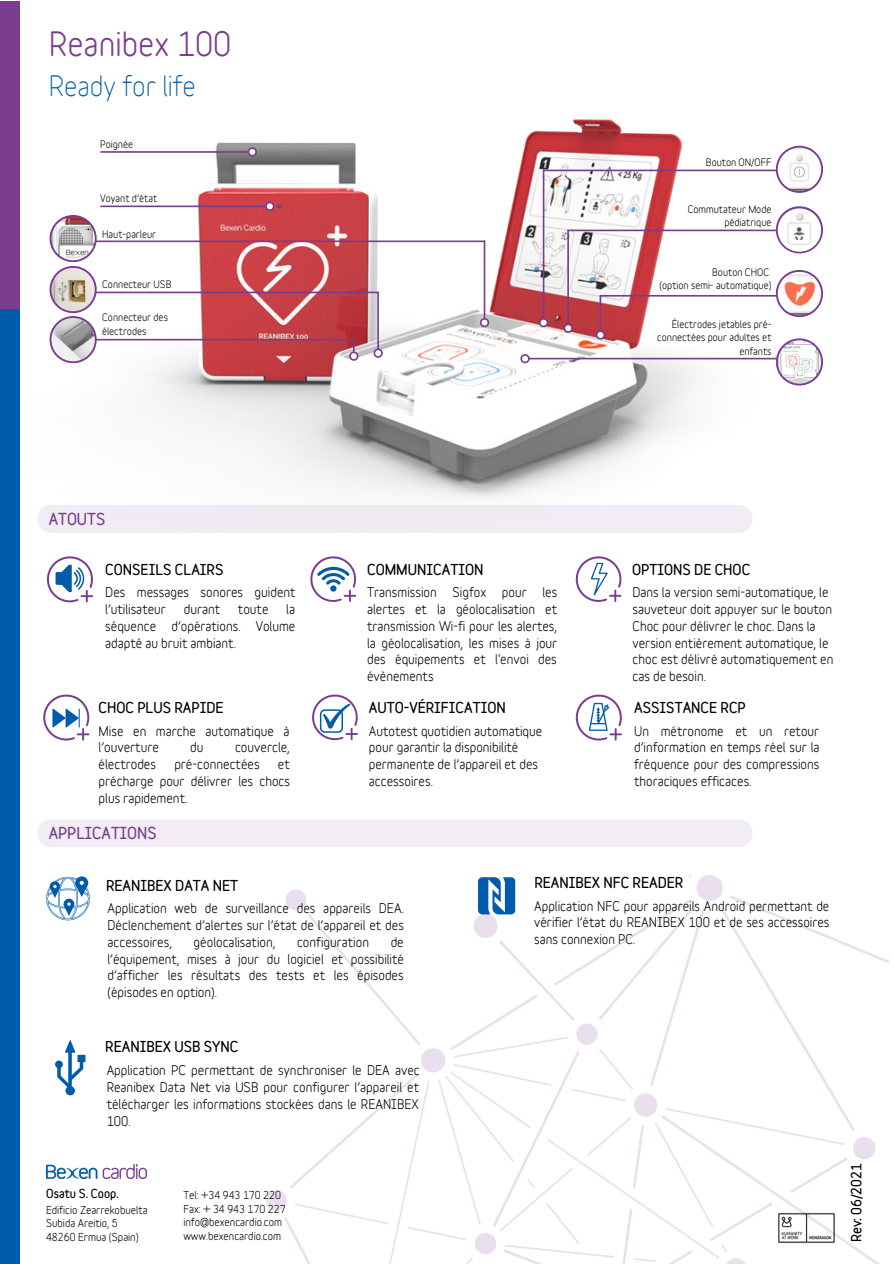
<style>
.page{position:relative;width:894px;height:1264px;background:#fff}
.page>*{position:absolute;margin:0;border:0;box-sizing:border-box;transform-origin:0 0}
.t1{font:700 31.5px "Variable";color:#7a3c8f}
.t2{font:27px "Variable";color:#005cab}
.t3{font:15px "Variable Regular 4";color:#7a3c8f}
.t4{font:13.65px "Variable Regular 4";color:#000}
.t5{font:12.75px "Variable Regular 4";color:#000}
.t6{font:700 12.6px/16.8px "Variable";color:#000;text-align:justify}
.t7{font:11.25px "Variable Regular 4";color:#000}
.t8{font:700 10.35px "Variable";color:#000}
.t9{font:700 9.75px/13px "Variable";color:#000;text-align:right}
</style>
<div class="page">
<svg style="left:43px;top:694px;width:46px;height:46px"></svg>
<svg style="left:47px;top:556px;width:46px;height:46px"></svg>
<svg style="left:575px;top:556px;width:46px;height:46px"></svg>
<svg style="left:575px;top:694px;width:46px;height:46px"></svg>
<img style="left:37px;top:119px;width:721px;height:414px">
<hr style="left:93px;top:241px;width:391px;height:1px;background:#7a3c8f">
<hr style="left:101px;top:206px;width:167px;height:1px;background:#7a3c8f">
<hr style="left:93px;top:339px;width:260px;height:1px;background:#7a3c8f">
<hr style="left:377px;top:292px;width:1px;height:57px;background:#7a3c8f">
<svg style="left:373px;top:348px;width:9px;height:10px"></svg>
<hr style="left:96px;top:292px;width:281px;height:1px;background:#7a3c8f">
<svg style="left:50px;top:215px;width:47px;height:148px"></svg>
<img style="left:51px;top:268px;width:44px;height:43px;border-radius:50%">
<svg style="left:349px;top:340px;width:9px;height:21px"></svg>
<hr style="left:483px;top:241px;width:2px;height:79px;background:#7a3c8f">
<svg style="left:480px;top:318px;width:9px;height:9px"></svg>
<svg style="left:775px;top:206px;width:47px;height:47px"></svg>
<img style="left:777px;top:208px;width:43px;height:44px;border-radius:50%">
<svg style="left:775px;top:270px;width:47px;height:47px"></svg>
<img style="left:777px;top:272px;width:43px;height:43px;border-radius:50%">
<hr style="left:544px;top:170px;width:236px;height:1px;background:#7a3c8f">
<svg style="left:775px;top:146px;width:47px;height:47px"></svg>
<img style="left:777px;top:148px;width:43px;height:43px;border-radius:50%">
<hr style="left:567px;top:230px;width:209px;height:1px;background:#7a3c8f">
<hr style="left:599px;top:295px;width:176px;height:1px;background:#7a3c8f">
<hr style="left:525px;top:358px;width:250px;height:1px;background:#7a3c8f">
<svg style="left:775px;top:338px;width:47px;height:47px"></svg>
<img style="left:777px;top:340px;width:43px;height:43px;border-radius:50%">
<hr style="left:542px;top:170px;width:2px;height:150px;background:#7a3c8f">
<svg style="left:539px;top:318px;width:9px;height:9px"></svg>
<hr style="left:567px;top:230px;width:1px;height:95px;background:#7a3c8f">
<svg style="left:563px;top:323px;width:9px;height:10px"></svg>
<hr style="left:599px;top:296px;width:2px;height:35px;background:#7a3c8f">
<svg style="left:595px;top:330px;width:10px;height:9px"></svg>
<svg style="left:520px;top:354px;width:9px;height:9px"></svg>
<hr style="left:101px;top:151px;width:151px;height:2px;background:#7a3c8f">
<svg style="left:247px;top:147px;width:10px;height:9px"></svg>
<svg style="left:265px;top:202px;width:9px;height:9px"></svg>
<div style="left:0;top:1px;width:20px;height:308px;background:#7a3c8f"></div>
<div style="left:0;top:309px;width:20px;height:954px;background:#005cab"></div>
<svg style="left:46px;top:876px;width:44px;height:44px"></svg>
<svg style="left:265px;top:1189px;width:22px;height:21px"></svg>
<svg style="left:284px;top:875px;width:606px;height:388px"></svg>
<svg style="left:55px;top:1040px;width:30px;height:55px"></svg>
<img style="left:46px;top:1164px;width:100px;height:14px">
<div style="left:51px;top:819px;width:687px;height:28px;background:#f2ecf4"></div>
<div style="left:51px;top:505px;width:687px;height:28px;background:#f1ebf3"></div>
<img style="left:776px;top:1212px;width:59px;height:31px">
<svg style="left:312px;top:694px;width:46px;height:46px"></svg>
<svg style="left:310px;top:556px;width:46px;height:46px"></svg>
<p class="t1" style="left:49px;top:31px;width:184px">Reanibex 100</p>
<p class="t2" style="left:49px;top:74px;width:148px">Ready for life</p>
<p class="t9" style="left:100px;top:139px;width:34px">Poignée</p>
<p class="t9" style="left:100px;top:192px;width:59px">Voyant d’état</p>
<p class="t9" style="left:102px;top:228px;width:55px">Haut-parleur</p>
<p class="t9" style="left:102px;top:279px;width:71px">Connecteur USB</p>
<p class="t9" style="left:102px;top:312px;width:67px;text-align:left">Connecteur des électrodes</p>
<p class="t9" style="left:705px;top:157px;width:67px">Bouton ON/OFF</p>
<p class="t9" style="left:687px;top:204px;width:85px">Commutateur Mode pédiatrique</p>
<p class="t9" style="left:712px;top:267px;width:58px">Bouton CHOC</p>
<p class="t9" style="left:659px;top:280px;width:113px">(option semi- automatique)</p>
<p class="t9" style="left:657px;top:319px;width:116px">Électrodes jetables pré&shy;connectées pour adultes et enfants</p>
<p class="t3" style="left:49px;top:513px;width:58px">ATOUTS</p>
<p class="t4" style="left:105px;top:564px;width:120px">CONSEILS CLAIRS</p>
<p class="t6" style="left:105px;top:585px;width:192px">Des messages sonores guident l’utilisateur</p>
<p class="t6" style="left:105px;top:601px;width:192px;text-indent:181px">la séquence d’opérations. Volume adapté au bruit ambiant.</p>
<p class="t6" style="left:184px;top:601px;width:38px">durant</p>
<p class="t6" style="left:238px;top:601px;width:32px">toute</p>
<p class="t4" style="left:367px;top:564px;width:118px">COMMUNICATION</p>
<p class="t4" style="left:632px;top:563px;width:120px">OPTIONS DE CHOC</p>
<p class="t6" style="left:367px;top:585px;width:192px">Transmission Sigfox pour les alertes et la géolocalisation et transmission Wi-fi pour les alertes, la géolocalisation, les mises à jour des équipements et l'envoi des évènements</p>
<p class="t6" style="left:632px;top:585px;width:202px;text-align:left">Dans la version semi-automatique, le sauveteur doit appuyer sur le bouton<br>Choc pour délivrer le choc. Dans la version entièrement automatique, le choc est délivré automatiquement en cas de besoin.</p>
<p class="t4" style="left:99px;top:702px;width:126px">CHOC PLUS RAPIDE</p>
<p class="t4" style="left:369px;top:702px;width:138px">AUTO-VÉRIFICATION</p>
<p class="t6" style="left:99px;top:723px;width:192px">Mise en marche automatique à l’ouverture</p>
<p class="t6" style="left:369px;top:723px;width:175px;text-align:left">Autotest quotidien automatique pour garantir la disponibilité permanente de l’appareil et des accessoires.</p>
<p class="t6" style="left:190px;top:740px;width:15px">du</p>
<p class="t6" style="left:235px;top:740px;width:56px">couvercle,</p>
<p class="t6" style="left:99px;top:757px;width:59px">électrodes</p>
<p class="t6" style="left:174px;top:757px;width:87px">pré-connectées</p>
<p class="t6" style="left:99px;top:757px;width:193px;text-indent:179px">et précharge pour délivrer les chocs plus rapidement.</p>
<p class="t3" style="left:49px;top:827px;width:109px">APPLICATIONS</p>
<p class="t4" style="left:634px;top:702px;width:113px">ASSISTANCE RCP</p>
<p class="t6" style="left:634px;top:723px;width:187px">Un métronome et un retour d’information en temps réel sur la fréquence pour des compressions thoraciques efficaces.</p>
<p class="t4" style="left:106px;top:879px;width:134px">REANIBEX DATA NET</p>
<p class="t6" style="left:107px;top:901px;width:298px">Application web de surveillance des appareils DEA.<br>Déclenchement d’alertes sur l’état de l’appareil et des accessoires,</p>
<p class="t6" style="left:193px;top:934px;width:83px">géolocalisation,</p>
<p class="t6" style="left:297px;top:934px;width:73px">configuration</p>
<p class="t6" style="left:107px;top:934px;width:298px;text-indent:283px">de l’équipement, mises à jour du logiciel et possibilité d’afficher les résultats des tests et les épisodes (épisodes en option).</p>
<p class="t4" style="left:105px;top:1041px;width:135px">REANIBEX USB SYNC</p>
<p class="t6" style="left:107px;top:1063px;width:314px">Application PC permettant de synchroniser le DEA avec Reanibex Data Net via USB pour configurer l’appareil et télécharger les informations stockées dans le REANIBEX 100.</p>
<p class="t7" style="left:46px;top:1189px;width:74px">Osatu S. Coop.</p>
<p class="t8" style="left:46px;top:1205px;width:103px">Edificio Zearrekobuelta</p>
<p class="t8" style="left:46px;top:1218px;width:73px">Subida Areitio, 5</p>
<p class="t8" style="left:46px;top:1232px;width:94px">48260 Ermua (Spain)</p>
<p class="t8" style="left:183px;top:1190px;width:99px">Tel: +34 943 170 220</p>
<p class="t8" style="left:183px;top:1204px;width:104px">Fax: + 34 943 170 227</p>
<p class="t8" style="left:183px;top:1217px;width:100px">info@bexencardio.com</p>
<p class="t8" style="left:183px;top:1231px;width:99px">www.bexencardio.com</p>
<p class="t4" style="left:534px;top:877px;width:150px">REANIBEX NFC READER</p>
<p class="t6" style="left:534px;top:898px;width:297px">Application NFC pour appareils Android permettant de vérifier l’état du REANIBEX 100 et de ses accessoires sans connexion PC.</p>
<p class="t5" style="left:851px;top:1242px;width:80px;rotate:-90deg">Rev: 06/2021</p>
</div>
